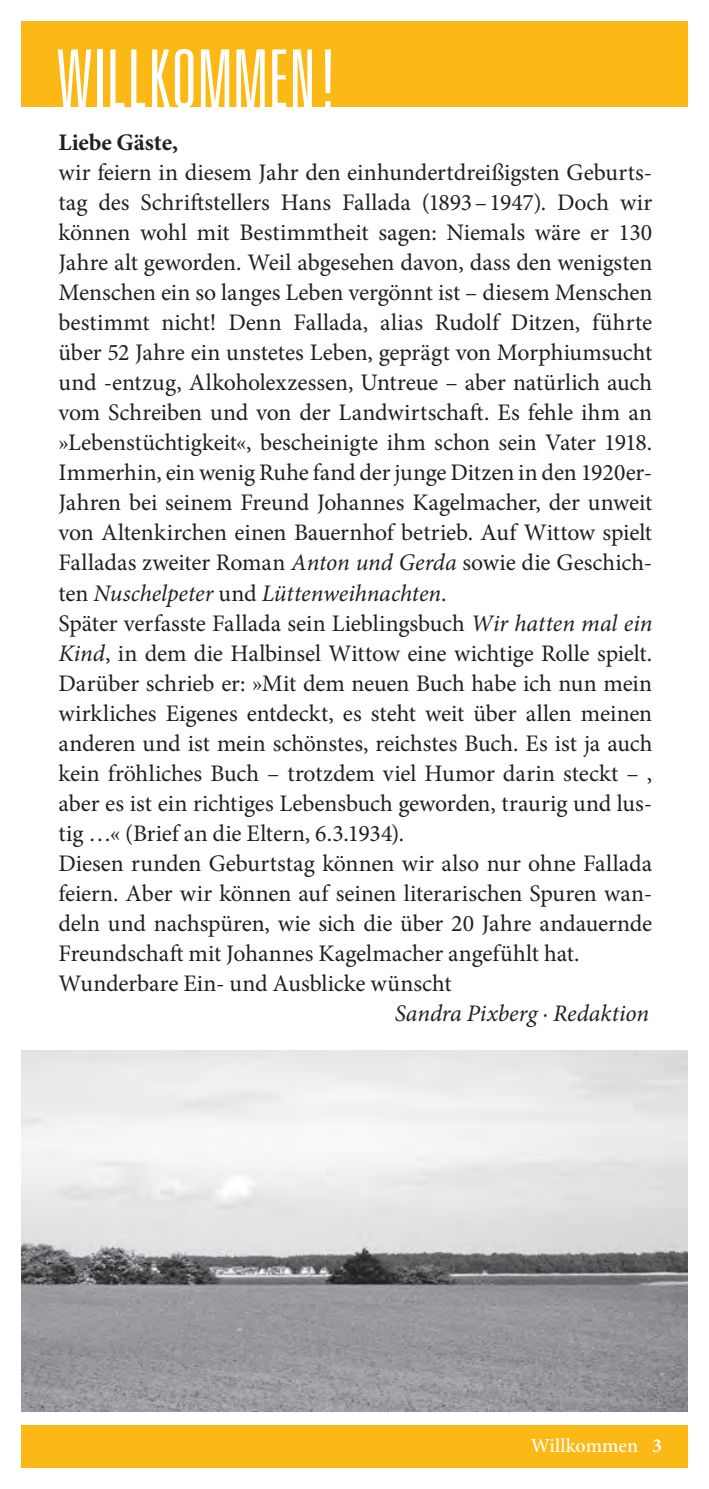
<style>
.page{position:relative;width:709px;height:1489px;background:#fff}
.page>*{position:absolute;margin:0;border:0;box-sizing:border-box;transform-origin:0 0}
.t1{font:300 ultra-condensed 80px "Univers";color:#fff}
.t2{font:23.75px/30px "Minion Pro";letter-spacing:-.005em;color:#231f20}
.t3{font:italic 23.75px "Minion Pro";letter-spacing:-.005em;color:#231f20}
.t4{font:700 23.75px "Minion Pro";color:#231f20}
.t5{font:500 20px "Minion Pro";letter-spacing:-.01em;color:#fff}
.s1{font-style:italic}
.s2{font-weight:700}
</style>
<div class="page">
<div style="left:21px;top:1424px;width:666px;height:43px;background:#fcb814"></div>
<div style="left:21px;top:21px;width:666px;height:85px;background:#fcb814"></div>
<img style="left:21px;top:1050px;width:666px;height:360px">
<h1 class="t1" style="left:57px;top:37px;width:283px">WILLKOMMEN!</h1>
<p class="t4" style="left:58px;top:126px;width:121px">Liebe Gäste,</p>
<p class="t2" style="left:58px;top:158px;width:595px">wir feiern in diesem Jahr den einhundertdreißigsten Geburts&shy;tag des Schriftstellers Hans Fallada (1893–1947). Doch wir können wohl mit Bestimmtheit sagen: Niemals wäre er 130<br>Jahre alt geworden. Weil abgesehen davon, dass den wenigsten Menschen ein so langes Leben vergönnt ist – diesem Menschen bestimmt nicht! Denn Fallada, alias Rudolf Ditzen, führte über 52 Jahre ein unstetes Leben, geprägt von Morphiumsucht und -entzug, Alkoholexzessen, Untreue – aber natürlich auch vom Schreiben und von der Landwirtschaft. Es fehle ihm an »Lebenstüchtigkeit«, bescheinigte ihm schon sein Vater 1918.<br>Immerhin, ein wenig Ruhe fand der junge Ditzen in den 1920er-Jahren bei seinem Freund Johannes Kagelmacher, der unweit von Altenkirchen einen Bauernhof betrieb. Auf Wittow spielt Falladas zweiter Roman <span class="s1">Anton und Gerda</span> sowie die Geschich&shy;ten <span class="s1">Nuschelpeter</span> und <span class="s1">Lüttenweihnachten</span>.<br>Später verfasste Fallada sein Lieblingsbuch <span class="s1">Wir hatten mal ein Kind</span>, in dem die Halbinsel Wittow eine wichtige Rolle spielt.<br>Darüber schrieb er: »Mit dem neuen Buch habe ich nun mein wirkliches Eigenes entdeckt, es steht weit über allen meinen anderen und ist mein schönstes, reichstes Buch. Es ist ja auch kein fröhliches Buch – trotzdem viel Humor darin steckt – , aber es ist ein richtiges Lebensbuch geworden, traurig und lus&shy;tig …« (Brief an die Eltern, 6.3.1934).<br>Diesen runden Geburtstag können wir also nur ohne Fallada feiern. Aber wir können auf seinen literarischen Spuren wan&shy;deln und nachspüren, wie sich die über 20 Jahre andauernde Freundschaft mit Johannes Kagelmacher angefühlt hat.<br>Wunderbare Ein- und Ausblicke wünscht</p>
<p class="t3" style="left:394px;top:996px;width:256px">Sandra Pixberg · Redaktion</p>
<p class="t5" style="left:531px;top:1431px;width:133px">Willkommen <span class="s2">3</span></p>
</div>
